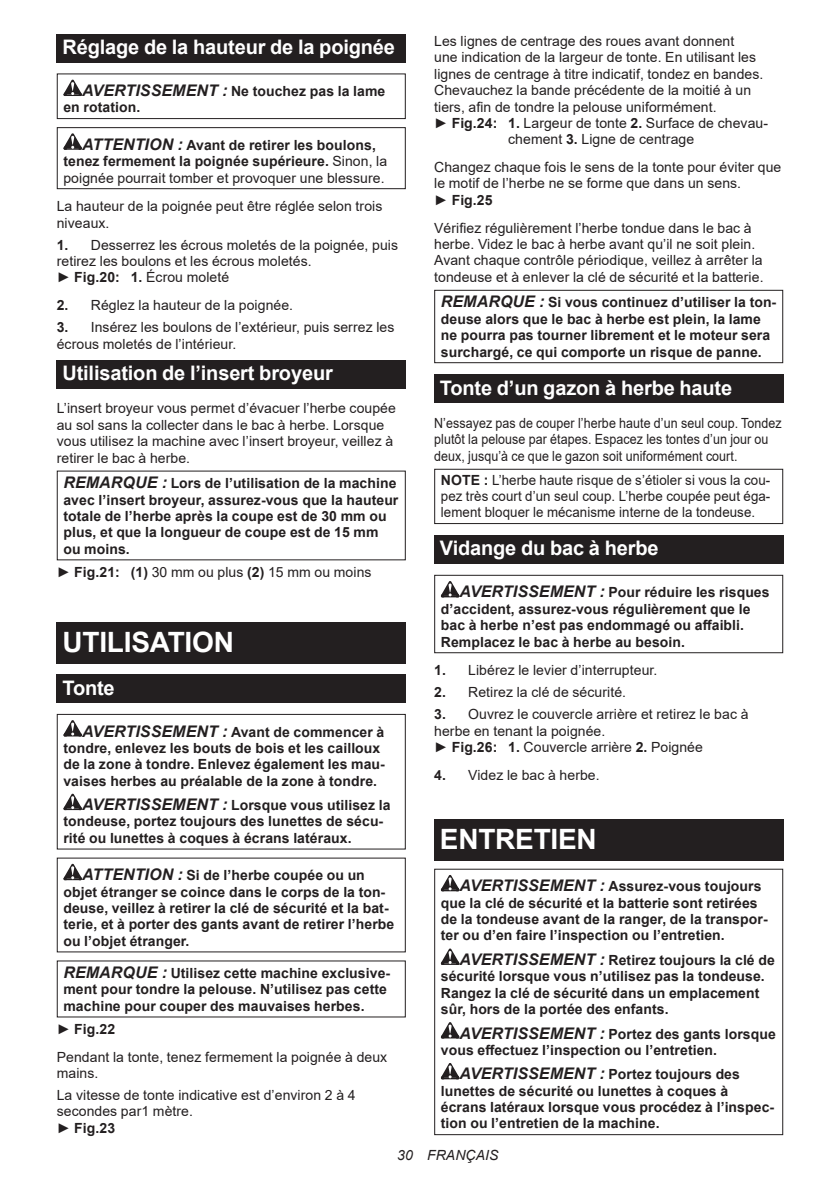
<style>
.page{position:relative;width:840px;height:1191px;background:#fff}
.page>*{position:absolute;margin:0;border:0;box-sizing:border-box;transform-origin:0 0}
.t1{font:700 28px "Arial";letter-spacing:-.01em;color:#fff}
.t2{font:700 20px "Arial";letter-spacing:-.01em;color:#fff}
.t3{font:700 14px/16.4px "Arial";letter-spacing:.005em;color:#231f20}
.t4{font:14px/16.4px "Arial";letter-spacing:.005em;color:#231f20}
.t5{font:14px/16.4px "Arial";letter-spacing:.005em;color:#231f20;scale:.89 1}
.t6{font:14px/16.4px "Arial";letter-spacing:.005em;color:#231f20;text-align:justify;scale:.95 1}
.t7{font:italic 14px "Arial";letter-spacing:.005em;color:#231f20}
.s1{font-style:italic;font-size:16px}
.s2{font-weight:400}
.s3{font-weight:700}
</style>
<div class="page">
<div style="left:57px;top:34px;width:348px;height:29px;background:#231f20"></div>
<svg style="left:63px;top:80px;width:19px;height:16px"></svg>
<div style="left:57px;top:73px;width:348px;height:46px;border:1px solid #231f20"></div>
<svg style="left:63px;top:133px;width:19px;height:17px"></svg>
<div style="left:57px;top:127px;width:348px;height:62px;border:1px solid #231f20"></div>
<div style="left:57px;top:360px;width:348px;height:28px;background:#231f20"></div>
<div style="left:57px;top:622px;width:348px;height:41px;background:#231f20"></div>
<div style="left:57px;top:674px;width:348px;height:29px;background:#231f20"></div>
<svg style="left:63px;top:720px;width:19px;height:16px"></svg>
<svg style="left:63px;top:793px;width:19px;height:17px"></svg>
<div style="left:57px;top:714px;width:348px;height:135px;border:1px solid #231f20"></div>
<svg style="left:63px;top:863px;width:19px;height:17px"></svg>
<div style="left:434px;top:290px;width:348px;height:73px;border:1px solid #231f20"></div>
<div style="left:434px;top:374px;width:348px;height:29px;background:#231f20"></div>
<div style="left:434px;top:469px;width:348px;height:55px;border:1px solid #231f20"></div>
<div style="left:434px;top:535px;width:348px;height:29px;background:#231f20"></div>
<svg style="left:440px;top:581px;width:19px;height:16px"></svg>
<div style="left:434px;top:575px;width:348px;height:78px;border:1px solid #231f20"></div>
<div style="left:434px;top:819px;width:348px;height:41px;background:#231f20"></div>
<svg style="left:440px;top:875px;width:19px;height:16px"></svg>
<svg style="left:440px;top:948px;width:19px;height:17px"></svg>
<svg style="left:440px;top:1022px;width:19px;height:16px"></svg>
<svg style="left:440px;top:1063px;width:19px;height:16px"></svg>
<div style="left:434px;top:868px;width:348px;height:267px;border:1px solid #231f20"></div>
<h2 class="t2" style="left:62px;top:33px;width:334px">Réglage de la hauteur de la poignée</h2>
<p class="t3" style="left:63px;top:83px;width:323px;text-indent:19px"><span class="s1">AVERTISSEMENT :</span> Ne touchez pas la lame en rotation.</p>
<p class="t3" style="left:63px;top:137px;width:325px;text-align:center"><span class="s1">ATTENTION :</span> Avant de retirer les boulons, tenez fermement la poignée supérieure. <span class="s2">Sinon, la poignée pourrait tomber et provoquer une blessure.</span></p>
<p class="t4" style="left:57px;top:198px;width:327px">La hauteur de la poignée peut être réglée selon trois niveaux.</p>
<p class="t4" style="left:57px;top:236px;width:342px"><span class="s3">1.</span> Desserrez les écrous moletés de la poignée, puis retirez les boulons et les écrous moletés.<br>► <span class="s3">Fig.20: 1.</span> Écrou moleté</p>
<p class="t4" style="left:57px;top:297px;width:238px"><span class="s3">2.</span> Réglez la hauteur de la poignée.</p>
<p class="t4" style="left:57px;top:319px;width:339px"><span class="s3">3.</span> Insérez les boulons de l’extérieur, puis serrez les écrous moletés de l’intérieur.</p>
<h2 class="t2" style="left:62px;top:359px;width:272px">Utilisation de l’insert broyeur</h2>
<p class="t4" style="left:57px;top:400px;width:340px">L’insert broyeur vous permet d’évacuer l’herbe coupée au sol sans la collecter dans le bac à herbe. Lorsque vous utilisez la machine avec l’insert broyeur, veillez à retirer le bac à herbe.</p>
<p class="t3" style="left:63px;top:475px;width:336px"><span class="s1">REMARQUE :</span> Lors de l’utilisation de la machine avec l’insert broyeur, assurez-vous que la hauteur totale de l’herbe après la coupe est de 30 mm ou plus, et que la longueur de coupe est de 15 mm ou moins.</p>
<p class="t4" style="left:57px;top:563px;width:316px">► <span class="s3">Fig.21: (1)</span> 30 mm ou plus <span class="s3">(2)</span> 15 mm ou moins</p>
<h1 class="t1" style="left:62px;top:622px;width:173px">UTILISATION</h1>
<h2 class="t2" style="left:62px;top:673px;width:54px">Tonte</h2>
<p class="t3" style="left:63px;top:723px;width:323px;text-indent:19px"><span class="s1">AVERTISSEMENT :</span> Avant de commencer à tondre, enlevez les bouts de bois et les cailloux de la zone à tondre. Enlevez également les mau&shy;vaises herbes au préalable de la zone à tondre.</p>
<p class="t3" style="left:63px;top:797px;width:328px;text-indent:19px"><span class="s1">AVERTISSEMENT :</span> Lorsque vous utilisez la tondeuse, portez toujours des lunettes de sécu&shy;rité ou lunettes à coques à écrans latéraux.</p>
<p class="t3" style="left:63px;top:867px;width:332px;text-indent:19px"><span class="s1">ATTENTION :</span> Si de l’herbe coupée ou un objet étranger se coince dans le corps de la ton&shy;deuse, veillez à retirer la clé de sécurité et la bat&shy;terie, et à porter des gants avant de retirer l’herbe ou l’objet étranger.</p>
<p class="t3" style="left:63px;top:965px;width:328px"><span class="s1">REMARQUE :</span> Utilisez cette machine exclusive&shy;ment pour tondre la pelouse. N’utilisez pas cette machine pour couper des mauvaises herbes.</p>
<p class="t4" style="left:57px;top:1015px;width:332px;line-height:27.8px">► <span class="s3">Fig.22<br></span>Pendant la tonte, tenez fermement la poignée à deux</p>
<p class="t4" style="left:57px;top:1062px;width:300px;line-height:22px">mains.<br>La vitesse de tonte indicative est d’environ 2 à 4</p>
<p class="t4" style="left:57px;top:1103px;width:138px">secondes par1 mètre. ► <span class="s3">Fig.23</span></p>
<p class="t4" style="left:434px;top:33px;width:301px">Les lignes de centrage des roues avant donnent</p>
<p class="t4" style="left:434px;top:49px;width:323px">une indication de la largeur de tonte. En utilisant les</p>
<p class="t4" style="left:434px;top:66px;width:330px">lignes de centrage à titre indicatif, tondez en bandes.</p>
<p class="t4" style="left:434px;top:82px;width:318px">Chevauchez la bande précédente de la moitié à un</p>
<p class="t4" style="left:434px;top:98px;width:284px">tiers, afin de tondre la pelouse uniformément.</p>
<p class="t4" style="left:434px;top:115px;width:335px">► <span class="s3">Fig.24: 1.</span> Largeur de tonte <span class="s3">2.</span> Surface de chevau-</p>
<p class="t4" style="left:508px;top:131px;width:187px">chement <span class="s3">3.</span> Ligne de centrage</p>
<p class="t4" style="left:434px;top:159px;width:348px">Changez chaque fois le sens de la tonte pour éviter que le motif de l’herbe ne se forme que dans un sens.<br>► <span class="s3">Fig.25</span></p>
<p class="t4" style="left:434px;top:219px;width:331px">Vérifiez régulièrement l’herbe tondue dans le bac à herbe. Videz le bac à herbe avant qu’il ne soit plein.<br>Avant chaque contrôle périodique, veillez à arrêter la tondeuse et à enlever la clé de sécurité et la batterie.</p>
<p class="t3" style="left:440px;top:294px;width:337px"><span class="s1">REMARQUE :</span> Si vous continuez d’utiliser la ton&shy;deuse alors que le bac à herbe est plein, la lame ne pourra pas tourner librement et le moteur sera surchargé, ce qui comporte un risque de panne.</p>
<h2 class="t2" style="left:439px;top:373px;width:294px">Tonte d’un gazon à herbe haute</h2>
<p class="t5" style="left:434px;top:415px;width:392px">N’essayez pas de couper l’herbe haute d’un seul coup. Tondez plutôt la pelouse par étapes. Espacez les tontes d’un jour ou deux, jusqu’à ce que le gazon soit uniformément court.</p>
<p class="t6" style="left:440px;top:471px;width:348px"><span class="s3">NOTE :</span> L’herbe haute risque de s’étioler si vous la cou&shy;pez très court d’un seul coup. L’herbe coupée peut éga&shy;lement bloquer le mécanisme interne de la tondeuse.</p>
<h2 class="t2" style="left:439px;top:534px;width:220px">Vidange du bac à herbe</h2>
<p class="t3" style="left:440px;top:584px;width:330px;text-indent:19px"><span class="s1">AVERTISSEMENT :</span> Pour réduire les risques d’accident, assurez-vous régulièrement que le bac à herbe n’est pas endommagé ou affaibli.<br>Remplacez le bac à herbe au besoin.</p>
<p class="t4" style="left:434px;top:662px;width:225px"><span class="s3">1.</span> Libérez le levier d’interrupteur.</p>
<p class="t4" style="left:434px;top:684px;width:193px"><span class="s3">2.</span> Retirez la clé de sécurité.</p>
<p class="t4" style="left:434px;top:706px;width:315px"><span class="s3">3.</span> Ouvrez le couvercle arrière et retirez le bac à herbe en tenant la poignée.<br>► <span class="s3">Fig.26: 1.</span> Couvercle arrière <span class="s3">2.</span> Poignée</p>
<p class="t4" style="left:434px;top:766px;width:167px"><span class="s3">4.</span> Videz le bac à herbe.</p>
<h1 class="t1" style="left:439px;top:819px;width:158px">ENTRETIEN</h1>
<p class="t3" style="left:440px;top:878px;width:328px;text-indent:19px"><span class="s1">AVERTISSEMENT :</span> Assurez-vous toujours que la clé de sécurité et la batterie sont retirées de la tondeuse avant de la ranger, de la transpor&shy;ter ou d’en faire l’inspection ou l’entretien.</p>
<p class="t3" style="left:440px;top:952px;width:335px;text-indent:19px"><span class="s1">AVERTISSEMENT :</span> Retirez toujours la clé de sécurité lorsque vous n’utilisez pas la tondeuse.<br>Rangez la clé de sécurité dans un emplacement sûr, hors de la portée des enfants.</p>
<p class="t3" style="left:440px;top:1025px;width:336px;text-indent:19px"><span class="s1">AVERTISSEMENT :</span> Portez des gants lorsque vous effectuez l’inspection ou l’entretien.</p>
<p class="t3" style="left:440px;top:1066px;width:335px;text-indent:19px"><span class="s1">AVERTISSEMENT :</span> Portez toujours des lunettes de sécurité ou lunettes à coques à écrans latéraux lorsque vous procédez à l’inspec&shy;tion ou l’entretien de la machine.</p>
<p class="t7" style="left:397px;top:1146px;width:103px">30 FRANÇAIS</p>
</div>
